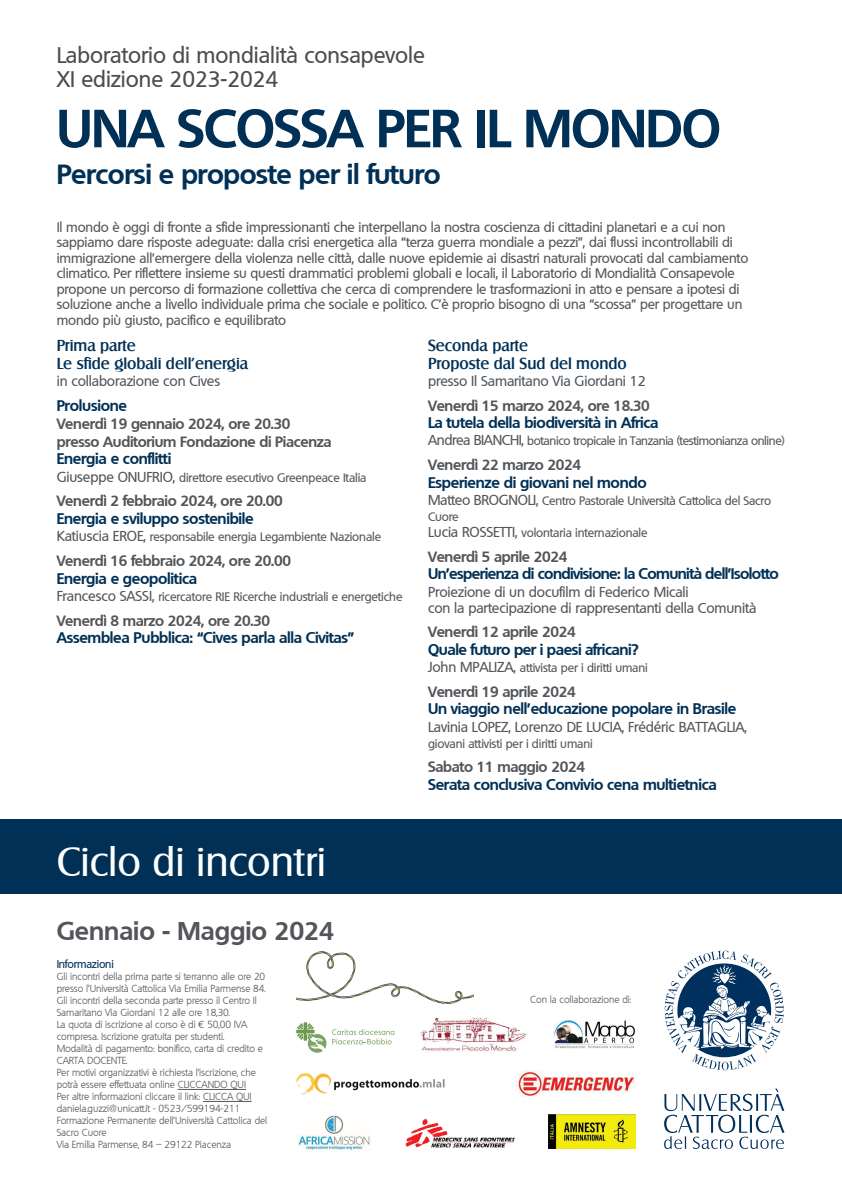
<style>
.page{position:relative;width:842px;height:1191px;background:#fff}
.page>*{position:absolute;margin:0;border:0;box-sizing:border-box;transform-origin:0 0}
.Titolo{font:700 52px "Quebec";letter-spacing:-.015em;color:#003056}
.Evento{font:40px "Salzburg";color:#fff}
.Sottotitolo{font:700 27px "Quebec";letter-spacing:-.015em;color:#003056}
.Data{font:700 25px "Quebec";color:#54555a}
.Sopratitolo{font:500 22px/24px "Quebec";color:#4b4c4d}
.Titolo_3{font:500 15.5px/17.5px "Salzburg";color:#003056}
.Titolo_2{font:700 15px "Quebec";letter-spacing:-.02em;color:#003056}
.Titolo_2-2{font:700 15px "Quebec";letter-spacing:-.04em;color:#003056}
.ora{font:700 14.5px/17.5px "Quebec";letter-spacing:-.02em;color:#54555a}
.professore{font:500 14px/16px "Quebec";letter-spacing:-.01em;color:#54555a}
.professore-2{font:500 13.5px/15.5px "Quebec";letter-spacing:-.01em;color:#54555a}
.professore-3{font:500 12px/16px "Quebec";letter-spacing:-.01em;color:#54555a}
.professore-4{font:500 12px "Quebec";letter-spacing:-.03em;color:#54555a}
.info_tit{font:500 11px "Quebec";letter-spacing:-.02em;color:#003056}
.info{font:300 10px/12px "Quebec";letter-spacing:-.01em;color:#54555a}
.s1{font-size:14px}
</style>
<div class="page">
<div style="left:0;top:819px;width:842px;height:75px;background:#003056"></div>
<hr style="left:178px;top:1089px;width:68px;height:1px;background:#54555a">
<hr style="left:203px;top:1101px;width:49px;height:1px;background:#54555a">
<svg style="left:664px;top:950px;width:120px;height:120px"></svg>
<svg style="left:664px;top:1088px;width:120px;height:61px"></svg>
<img style="left:549px;top:1114px;width:86px;height:34px">
<img style="left:405px;top:1118px;width:110px;height:30px">
<svg style="left:296px;top:1022px;width:30px;height:30px"></svg>
<svg style="left:332px;top:1029px;width:62px;height:15px"></svg>
<img style="left:296px;top:1073px;width:149px;height:21px">
<img style="left:298px;top:1115px;width:72px;height:36px">
<img style="left:554px;top:1020px;width:81px;height:28px">
<img style="left:420px;top:1017px;width:107px;height:34px">
<img style="left:517px;top:1070px;width:118px;height:27px">
<img style="left:296px;top:951px;width:177px;height:52px">
<p class="Sopratitolo" style="left:57px;top:43px;width:370px">Laboratorio di mondialità consapevole<br>XI edizione 2023-2024</p>
<p class="Titolo" style="left:57px;top:94px;width:666px">UNA SCOSSA PER IL MONDO</p>
<p class="Sottotitolo" style="left:57px;top:156px;width:386px">Percorsi e proposte per il futuro</p>
<p class="professore-2" style="left:57px;top:219px;width:693px">Il mondo è oggi di fronte a sfide impressionanti che interpellano la nostra coscienza di cittadini planetari e a cui non sappiamo dare risposte adeguate: dalla crisi energetica alla “terza guerra mondiale a pezzi”, dai flussi incontrollabili di immigrazione all’emergere della violenza nelle città, dalle nuove epidemie ai disastri naturali provocati dal cambiamento climatico. Per riflettere insieme su questi drammatici problemi globali e locali, il Laboratorio di Mondialità Consapevole propone un percorso di formazione collettiva che cerca di comprendere le trasformazioni in atto e pensare a ipotesi di soluzione anche a livello individuale prima che sociale e politico. C’è proprio bisogno di una “scossa” per progettare un mondo più giusto, pacifico e equilibrato</p>
<p class="Titolo_3" style="left:57px;top:336px;width:193px">Prima parte<br>Le sfide globali dell’energia</p>
<p class="professore" style="left:57px;top:373px;width:165px">in collaborazione con Cives</p>
<p class="Titolo_2" style="left:57px;top:395px;width:72px">Prolusione</p>
<p class="ora" style="left:57px;top:415px;width:276px">Venerdì 19 gennaio 2024, ore 20.30 presso Auditorium Fondazione di Piacenza</p>
<p class="Titolo_2" style="left:57px;top:449px;width:116px">Energia e conflitti</p>
<p class="professore-3" style="left:57px;top:469px;width:311px"><span class="s1">Giuseppe ONUFRIO,</span> direttore esecutivo Greenpeace Italia</p>
<p class="ora" style="left:57px;top:492px;width:227px">Venerdì 2 febbraio 2024, ore 20.00</p>
<p class="Titolo_2" style="left:57px;top:509px;width:199px">Energia e sviluppo sostenibile</p>
<p class="professore-3" style="left:57px;top:529px;width:326px"><span class="s1">Katiuscia EROE,</span> responsabile energia Legambiente Nazionale</p>
<p class="ora" style="left:57px;top:551px;width:236px">Venerdì 16 febbraio 2024, ore 20.00</p>
<p class="Titolo_2" style="left:57px;top:568px;width:142px">Energia e geopolitica</p>
<p class="professore-3" style="left:57px;top:588px;width:347px"><span class="s1">Francesco SASSI,</span> ricercatore RIE Ricerche industriali e energetiche</p>
<p class="ora" style="left:57px;top:611px;width:215px">Venerdì 8 marzo 2024, ore 20.30</p>
<p class="Titolo_2" style="left:57px;top:628px;width:299px">Assemblea Pubblica: “Cives parla alla Civitas”</p>
<p class="Titolo_3" style="left:428px;top:336px;width:200px">Seconda parte<br>Proposte dal Sud del mondo</p>
<p class="professore" style="left:428px;top:373px;width:219px">presso Il Samaritano Via Giordani 12</p>
<p class="ora" style="left:428px;top:396px;width:223px">Venerdì 15 marzo 2024, ore 18.30</p>
<p class="Titolo_2" style="left:428px;top:413px;width:232px">La tutela della biodiversità in Africa</p>
<p class="professore-4" style="left:428px;top:433px;width:358px"><span class="s1">Andrea BIANCHI,</span> botanico tropicale in Tanzania (testimonianza online)</p>
<p class="ora" style="left:428px;top:455px;width:155px">Venerdì 22 marzo 2024</p>
<p class="Titolo_2" style="left:428px;top:472px;width:220px">Esperienze di giovani nel mondo</p>
<p class="professore-3" style="left:428px;top:492px;width:345px"><span class="s1">Matteo BROGNOLI,</span> Centro Pastorale Università Cattolica del Sacro<br>Cuore</p>
<p class="professore-3" style="left:428px;top:524px;width:221px"><span class="s1">Lucia ROSSETTI,</span> volontaria internazionale</p>
<p class="ora" style="left:428px;top:547px;width:141px">Venerdì 5 aprile 2024</p>
<p class="Titolo_2-2" style="left:428px;top:564px;width:352px">Un’esperienza di condivisione: la Comunità dell’Isolotto</p>
<p class="professore" style="left:428px;top:583px;width:330px">Proiezione di un docufilm di Federico Micali<br>con la partecipazione di rappresentanti della Comunità</p>
<p class="ora" style="left:428px;top:623px;width:149px">Venerdì 12 aprile 2024</p>
<p class="Titolo_2" style="left:428px;top:639px;width:212px">Quale futuro per i paesi africani?</p>
<p class="professore-3" style="left:428px;top:659px;width:221px"><span class="s1">John MPALIZA,</span> attivista per i diritti umani</p>
<p class="ora" style="left:428px;top:682px;width:149px">Venerdì 19 aprile 2024</p>
<p class="Titolo_2" style="left:428px;top:699px;width:310px">Un viaggio nell’educazione popolare in Brasile</p>
<p class="professore" style="left:428px;top:718px;width:320px">Lavinia LOPEZ, Lorenzo DE LUCIA, Frédéric BATTAGLIA,</p>
<p class="professore-3" style="left:428px;top:735px;width:166px">giovani attivisti per i diritti umani</p>
<p class="ora" style="left:428px;top:758px;width:158px">Sabato 11 maggio 2024</p>
<p class="Titolo_2" style="left:428px;top:774px;width:290px">Serata conclusiva Convivio cena multietnica</p>
<p class="Evento" style="left:57px;top:837px;width:271px">Ciclo di incontri</p>
<p class="Data" style="left:57px;top:914px;width:279px">Gennaio - Maggio 2024</p>
<p class="info_tit" style="left:57px;top:957px;width:59px">Informazioni</p>
<p class="info" style="left:57px;top:970px;width:211px">Gli incontri della prima parte si terranno alle ore 20 presso l’Università Cattolica Via Emilia Parmense 84.</p>
<p class="info" style="left:57px;top:994px;width:202px">Gli incontri della seconda parte presso il Centro Il<br>Samaritano Via Giordani 12 alle ore 18,30.</p>
<p class="info" style="left:57px;top:1018px;width:192px">La quota di iscrizione al corso è di € 50,00 IVA compresa. Iscrizione gratuita per studenti.</p>
<p class="info" style="left:57px;top:1042px;width:208px">Modalità di pagamento: bonifico, carta di credito e<br>CARTA DOCENTE.</p>
<p class="info" style="left:57px;top:1066px;width:201px">Per motivi organizzativi è richiesta l’iscrizione, che potrà essere effettuata online CLICCANDO QUI</p>
<p class="info" style="left:57px;top:1090px;width:196px">Per altre informazioni cliccare il link: CLICCA QUI</p>
<p class="info" style="left:57px;top:1102px;width:185px">daniela.guzzi@unicatt.it - 0523/599194-211</p>
<p class="info" style="left:57px;top:1114px;width:212px">Formazione Permanente dell’Università Cattolica del<br>Sacro Cuore</p>
<p class="info" style="left:57px;top:1138px;width:176px">Via Emilia Parmense, 84 – 29122 Piacenza</p>
<p class="info" style="left:530px;top:993px;width:103px">Con la collaborazione di:</p>
</div>
